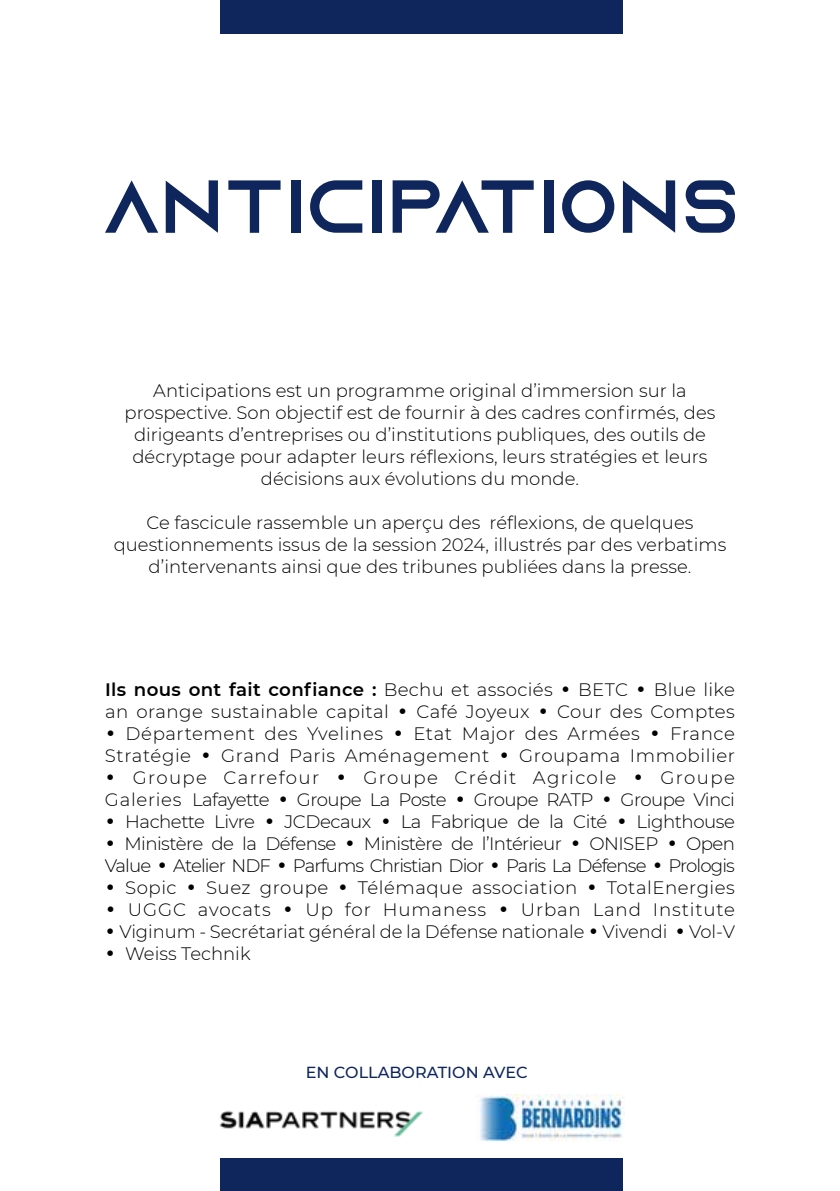
<style>
.page{position:relative;width:840px;height:1191px;background:#fff}
.page>*{position:absolute;margin:0;border:0;box-sizing:border-box;transform-origin:0 0}
.t1{font:300 18px/22px "Montserrat";color:#000;text-align:center}
.t2{font:300 18px/22px "Montserrat";letter-spacing:.03em;color:#000}
.t3{font:300 18px/22px "Montserrat";letter-spacing:-.05em;color:#000}
.t4{font:300 18px/22px "Montserrat";letter-spacing:.02em;color:#000}
.t5{font:300 18px/22px "Montserrat";letter-spacing:.04em;color:#000}
.t6{font:300 18px "Montserrat";letter-spacing:-.025em;color:#000}
.t7{font:300 18px "Montserrat";letter-spacing:.045em;color:#000}
.t8{font:500 16px "Montserrat";color:#0f265c}
.s1{font-weight:600}
.s2{font-family:"Avant Garde";font-weight:400}
</style>
<div class="page">
<img style="left:220px;top:1110px;width:203px;height:27px">
<img style="left:479px;top:1094px;width:145px;height:47px">
<svg style="left:105px;top:180px;width:53px;height:53px"></svg>
<svg style="left:166px;top:180px;width:52px;height:53px"></svg>
<svg style="left:228px;top:180px;width:52px;height:53px"></svg>
<div style="left:291px;top:180px;width:9px;height:53px;background:#0f265c"></div>
<svg style="left:310px;top:180px;width:52px;height:53px"></svg>
<div style="left:372px;top:180px;width:10px;height:53px;background:#0f265c"></div>
<svg style="left:392px;top:180px;width:141px;height:53px"></svg>
<div style="left:544px;top:180px;width:9px;height:53px;background:#0f265c"></div>
<svg style="left:562px;top:180px;width:52px;height:53px"></svg>
<svg style="left:622px;top:180px;width:52px;height:53px"></svg>
<svg style="left:685px;top:180px;width:49px;height:53px"></svg>
<div style="left:220px;top:1158px;width:402px;height:33px;background:#0f265c"></div>
<div style="left:220px;top:0;width:402px;height:33px;background:#0f265c"></div>
<p class="t1" style="left:124px;top:379px;width:592px">Anticipations est un programme original d’immersion sur la prospective. Son objectif est de fournir à des cadres confirmés, des dirigeants d’entreprises ou d’institutions publiques, des outils de décryptage pour adapter leurs réflexions, leurs stratégies et leurs décisions aux évolutions du monde.</p>
<p class="t1" style="left:114px;top:511px;width:613px">Ce fascicule rassemble un aperçu des réflexions, de quelques questionnements issus de la session 2024, illustrés par des verbatims d’intervenants ainsi que des tribunes publiées dans la presse.</p>
<p class="t4" style="left:105px;top:678px;width:631px"><span class="s1">Ils nous ont fait confiance :</span> Bechu et associés <span class="s2">•</span> BETC <span class="s2">•</span> Blue like an orange sustainable capital <span class="s2">•</span> Café Joyeux <span class="s2">•</span> Cour des Comptes</p>
<p class="t2" style="left:105px;top:722px;width:631px"><span class="s2">•</span> Département des Yvelines <span class="s2">•</span> Etat Major des Armées <span class="s2">•</span> France<br>Stratégie <span class="s2">•</span> Grand Paris Aménagement <span class="s2">•</span> Groupama Immobilier</p>
<p class="t5" style="left:105px;top:766px;width:631px"><span class="s2">•</span> Groupe Carrefour <span class="s2">•</span> Groupe Crédit Agricole <span class="s2">•</span> Groupe<br>Galeries Lafayette <span class="s2">•</span> Groupe La Poste <span class="s2">•</span> Groupe RATP <span class="s2">•</span> Groupe Vinci</p>
<p class="t6" style="left:105px;top:809px;width:631px"><span class="s2">•</span> Hachette Livre <span class="s2">•</span> JCDecaux <span class="s2">•</span> La Fabrique de la Cité <span class="s2">•</span> Lighthouse</p>
<p class="t3" style="left:105px;top:832px;width:631px"><span class="s2">•</span> Ministère de la Défense <span class="s2">•</span> Ministère de l’Intérieur <span class="s2">•</span> ONISEP <span class="s2">•</span> Open<br>Value <span class="s2">•</span> Atelier NDF <span class="s2">•</span> Parfums Christian Dior <span class="s2">•</span> Paris La Défense <span class="s2">•</span> Prologis</p>
<p class="t2" style="left:105px;top:876px;width:631px"><span class="s2">•</span> Sopic <span class="s2">•</span> Suez groupe <span class="s2">•</span> Télémaque association <span class="s2">•</span> TotalEnergies</p>
<p class="t7" style="left:105px;top:897px;width:631px"><span class="s2">•</span> UGGC avocats <span class="s2">•</span> Up for Humaness <span class="s2">•</span> Urban Land Institute</p>
<p class="t1" style="left:105px;top:920px;width:631px"><span class="s2">•</span> Viginum - Secrétariat général de la Défense nationale <span class="s2">•</span> Vivendi <span class="s2">•</span> Vol-V</p>
<p class="t1" style="left:105px;top:942px;width:147px"><span class="s2">•</span> Weiss Technik</p>
<p class="t8" style="left:306px;top:1060px;width:223px">EN COLLABORATION AVEC</p>
</div>
